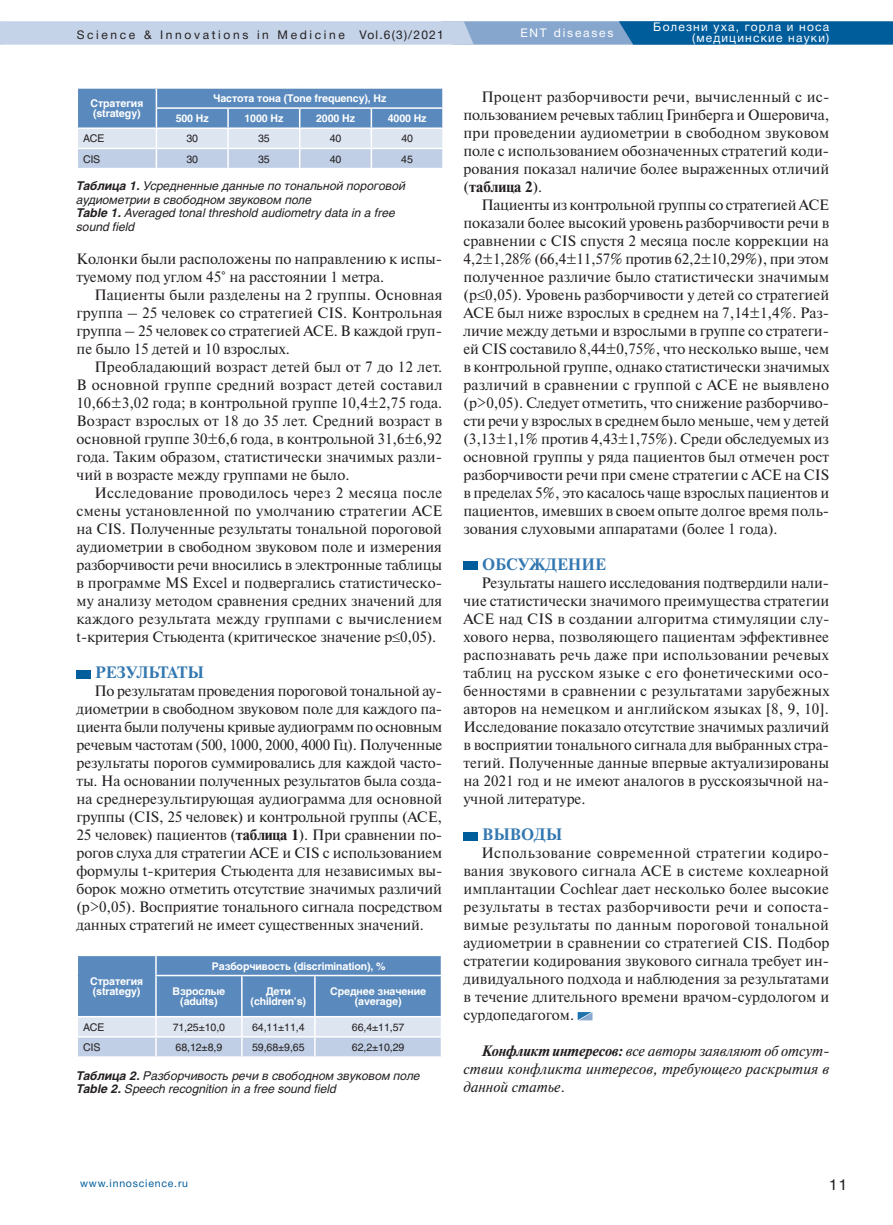
<style>
.page{position:relative;width:893px;height:1225px;background:#fff}
.page>*{position:absolute;margin:0;border:0;box-sizing:border-box;transform-origin:0 0}
.t1{font:700 16.5px "Newton C";color:#3277b0}
.t2{font:15px/18px "Newton C";color:#231f20;text-align:justify}
.t3{font:italic 15px/18px "Newton C";letter-spacing:.005em;color:#231f20;text-align:justify}
.t4{font:15px "Helvetica Neue Cyr";color:#231f20}
.t5{font:italic 12px/13.5px "Helios C";color:#231f20}
.t6{font:12px "Helvetica Neue Cyr";letter-spacing:.22em;color:#231f20}
.t7{font:12px/10.5px "Helvetica Neue Cyr";letter-spacing:.1em;color:#fff;text-align:right}
.t8{font:12px "Helvetica Neue Cyr";letter-spacing:.15em;color:#fff}
.t9{font:700 10.5px/10.5px "Helios C";letter-spacing:-.01em;color:#fff;text-align:center}
.t10{font:10.5px "Helios C";letter-spacing:-.01em;color:#231f20}
.t11{font:10.5px "Helvetica Neue Cyr";letter-spacing:.075em;color:#005d9c}
.s1{font-weight:700}
.s2{font-style:normal}
</style>
<div class="page">
<svg style="left:0;top:21px;width:893px;height:24px;background:#82a9cd"></svg>
<div style="left:77px;top:670px;width:14px;height:8px;background:#005d9c"></div>
<div style="left:463px;top:562px;width:15px;height:8px;background:#005d9c"></div>
<div style="left:463px;top:832px;width:15px;height:8px;background:#005d9c"></div>
<svg style="left:578px;top:1012px;width:14px;height:8px"></svg>
<svg style="left:77px;top:88px;width:366px;height:80px;background:#9cb7d7"></svg>
<svg style="left:77px;top:955px;width:365px;height:102px;background:#8fafd2"></svg>
<hr style="left:315px;top:1056px;width:127px;height:1px;background:#fff">
<p class="t6" style="left:77px;top:28px;width:369px">Science &amp; Innovations in Medicine Vol.6(3)/2021</p>
<p class="t8" style="left:520px;top:26px;width:95px">ENT diseases</p>
<p class="t7" style="left:653px;top:22px;width:178px">Болезни уха, горла и носа (медицинские науки)</p>
<p class="t9" style="left:90px;top:98px;width:54px;text-align:left">Стратегия (strategy)</p>
<p class="t9" style="left:213px;top:93px;width:175px">Частота тона (Tone frequency), Hz</p>
<p class="t9" style="left:176px;top:113px;width:35px">500 Hz</p>
<p class="t9" style="left:244px;top:113px;width:40px">1000 Hz</p>
<p class="t9" style="left:316px;top:113px;width:40px">2000 Hz</p>
<p class="t9" style="left:388px;top:113px;width:40px">4000 Hz</p>
<p class="t10" style="left:83px;top:132px;width:23px">ACE</p>
<p class="t10" style="left:186px;top:132px;width:13px">30</p>
<p class="t10" style="left:258px;top:132px;width:13px">35</p>
<p class="t10" style="left:330px;top:132px;width:13px">40</p>
<p class="t10" style="left:401px;top:132px;width:13px">40</p>
<p class="t10" style="left:83px;top:153px;width:19px">CIS</p>
<p class="t10" style="left:186px;top:153px;width:13px">30</p>
<p class="t10" style="left:258px;top:153px;width:13px">35</p>
<p class="t10" style="left:330px;top:153px;width:13px">40</p>
<p class="t10" style="left:401px;top:153px;width:13px">45</p>
<p class="t5" style="left:77px;top:179px;width:331px"><span class="s1">Таблица 1.</span> Усредненные данные по тональной пороговой аудиометрии в свободном звуковом поле<br><span class="s1">Table 1.</span> Averaged tonal threshold audiometry data in a free sound field</p>
<p class="t2" style="left:77px;top:250px;width:367px">Колонки были расположены по направлению к испы&shy;туемому под углом 45° на расстоянии 1 метра.</p>
<p class="t2" style="left:77px;top:286px;width:367px;text-indent:18px">Пациенты были разделены на 2 группы. Основная группа – 25 человек со стратегией CIS. Контрольная группа – 25 человек со стратегией ACE. В каждой груп&shy;пе было 15 детей и 10 взрослых.</p>
<p class="t2" style="left:77px;top:358px;width:367px;text-indent:18px">Преобладающий возраст детей был от 7 до 12 лет.<br>В основной группе средний возраст детей составил 10,66±3,02 года; в контрольной группе 10,4±2,75 года.<br>Возраст взрослых от 18 до 35 лет. Средний возраст в основной группе 30±6,6 года, в контрольной 31,6±6,92 года. Таким образом, статистически значимых разли&shy;чий в возрасте между группами не было.</p>
<p class="t2" style="left:77px;top:484px;width:367px;text-indent:18px">Исследование проводилось через 2 месяца после смены установленной по умолчанию стратегии АСЕ на CIS. Полученные результаты тональной пороговой аудиометрии в свободном звуковом поле и измерения разборчивости речи вносились в электронные таблицы в программе MS Excel и подвергались статистическо&shy;му анализу методом сравнения средних значений для каждого результата между группами с вычислением t-критерия Стьюдента (критическое значение р≤0,05).</p>
<p class="t1" style="left:95px;top:663px;width:110px">РЕЗУЛЬТАТЫ</p>
<p class="t2" style="left:77px;top:682px;width:367px;text-indent:18px">По результатам проведения пороговой тональной ау&shy;диометрии в свободном звуковом поле для каждого па&shy;циента были получены кривые аудиограмм по основным речевым частотам (500, 1000, 2000, 4000 Гц). Полученные результаты порогов суммировались для каждой часто&shy;ты. На основании полученных результатов была созда&shy;на среднерезультирующая аудиограмма для основной группы (CIS, 25 человек) и контрольной группы (ACE, 25 человек) пациентов (<span class="s1">таблица 1</span>). При сравнении по&shy;рогов слуха для стратегии АСЕ и CIS с использованием формулы t-критерия Стьюдента для независимых вы&shy;борок можно отметить отсутствие значимых различий (р&gt;0,05). Восприятие тонального сигнала посредством данных стратегий не имеет существенных значений.</p>
<p class="t9" style="left:90px;top:976px;width:54px;text-align:left">Стратегия (strategy)</p>
<p class="t9" style="left:212px;top:960px;width:175px">Разборчивость (discrimination), %</p>
<p class="t9" style="left:173px;top:986px;width:54px">Взрослые (adults)</p>
<p class="t9" style="left:251px;top:986px;width:57px">Дети (children’s)</p>
<p class="t9" style="left:330px;top:986px;width:98px">Среднее значение (average)</p>
<p class="t10" style="left:83px;top:1021px;width:23px">ACE</p>
<p class="t10" style="left:173px;top:1021px;width:54px">71,25±10,0</p>
<p class="t10" style="left:252px;top:1021px;width:54px">64,11±11,4</p>
<p class="t10" style="left:352px;top:1021px;width:54px">66,4±11,57</p>
<p class="t10" style="left:83px;top:1041px;width:19px">CIS</p>
<p class="t10" style="left:176px;top:1041px;width:48px">68,12±8,9</p>
<p class="t10" style="left:252px;top:1041px;width:54px">59,68±9,65</p>
<p class="t10" style="left:352px;top:1041px;width:54px">62,2±10,29</p>
<p class="t5" style="left:77px;top:1068px;width:345px"><span class="s1">Таблица 2.</span> Разборчивость речи в свободном звуковом поле<br><span class="s1">Table 2.</span> Speech recognition in a free sound field</p>
<p class="t2" style="left:463px;top:88px;width:367px;text-indent:18px">Процент разборчивости речи, вычисленный с ис&shy;пользованием речевых таблиц Гринберга и Ошеровича, при проведении аудиометрии в свободном звуковом поле с использованием обозначенных стратегий коди&shy;рования показал наличие более выраженных отличий (<span class="s1">таблица 2</span>).</p>
<p class="t2" style="left:463px;top:196px;width:367px;text-indent:18px">Пациенты из контрольной группы со стратегией ACE показали более высокий уровень разборчивости речи в сравнении с CIS спустя 2 месяца после коррекции на 4,2±1,28% (66,4±11,57% против 62,2±10,29%), при этом полученное различие было статистически значимым (р≤0,05). Уровень разборчивости у детей со стратегией ACE был ниже взрослых в среднем на 7,14±1,4%. Раз&shy;личие между детьми и взрослыми в группе со стратеги&shy;ей CIS составило 8,44±0,75%, что несколько выше, чем в контрольной группе, однако статистически значимых различий в сравнении с группой с АСЕ не выявлено (р&gt;0,05). Следует отметить, что снижение разборчиво&shy;сти речи у взрослых в среднем было меньше, чем у детей (3,13±1,1% против 4,43±1,75%). Среди обследуемых из основной группы у ряда пациентов был отмечен рост разборчивости речи при смене стратегии с АСЕ на CIS в пределах 5%, это касалось чаще взрослых пациентов и пациентов, имевших в своем опыте долгое время поль&shy;зования слуховыми аппаратами (более 1 года).</p>
<p class="t1" style="left:482px;top:555px;width:125px">ОБСУЖДЕНИЕ</p>
<p class="t2" style="left:463px;top:574px;width:367px;text-indent:18px">Результаты нашего исследования подтвердили нали&shy;чие статистически значимого преимущества стратегии ACE над CIS в создании алгоритма стимуляции слу&shy;хового нерва, позволяющего пациентам эффективнее распознавать речь даже при использовании речевых таблиц на русском языке с его фонетическими осо&shy;бенностями в сравнении с результатами зарубежных авторов на немецком и английском языках [8, 9, 10].<br>Исследование показало отсутствие значимых различий в восприятии тонального сигнала для выбранных стра&shy;тегий. Полученные данные впервые актуализированы на 2021 год и не имеют аналогов в русскоязычной на&shy;учной литературе.</p>
<p class="t1" style="left:482px;top:825px;width:82px">ВЫВОДЫ</p>
<p class="t2" style="left:463px;top:844px;width:367px;text-indent:18px">Использование современной стратегии кодиро&shy;вания звукового сигнала ACE в системе кохлеарной имплантации Cochlear дает несколько более высокие результаты в тестах разборчивости речи и сопоста&shy;вимые результаты по данным пороговой тональной аудиометрии в сравнении со стратегией CIS. Подбор стратегии кодирования звукового сигнала требует ин&shy;дивидуального подхода и наблюдения за результатами в течение длительного времени врачом-сурдологом и сурдопедагогом.</p>
<p class="t3" style="left:463px;top:1042px;width:367px;text-indent:18px"><span class="s1">Конфликт интересов:</span> все авторы заявляют об отсут&shy;ствии конфликта интересов, требующего раскрытия в данной статье<span class="s2">.</span></p>
<p class="t11" style="left:80px;top:1177px;width:109px">www.innoscience.ru</p>
<p class="t4" style="left:829px;top:1176px;width:19px">11</p>
</div>
